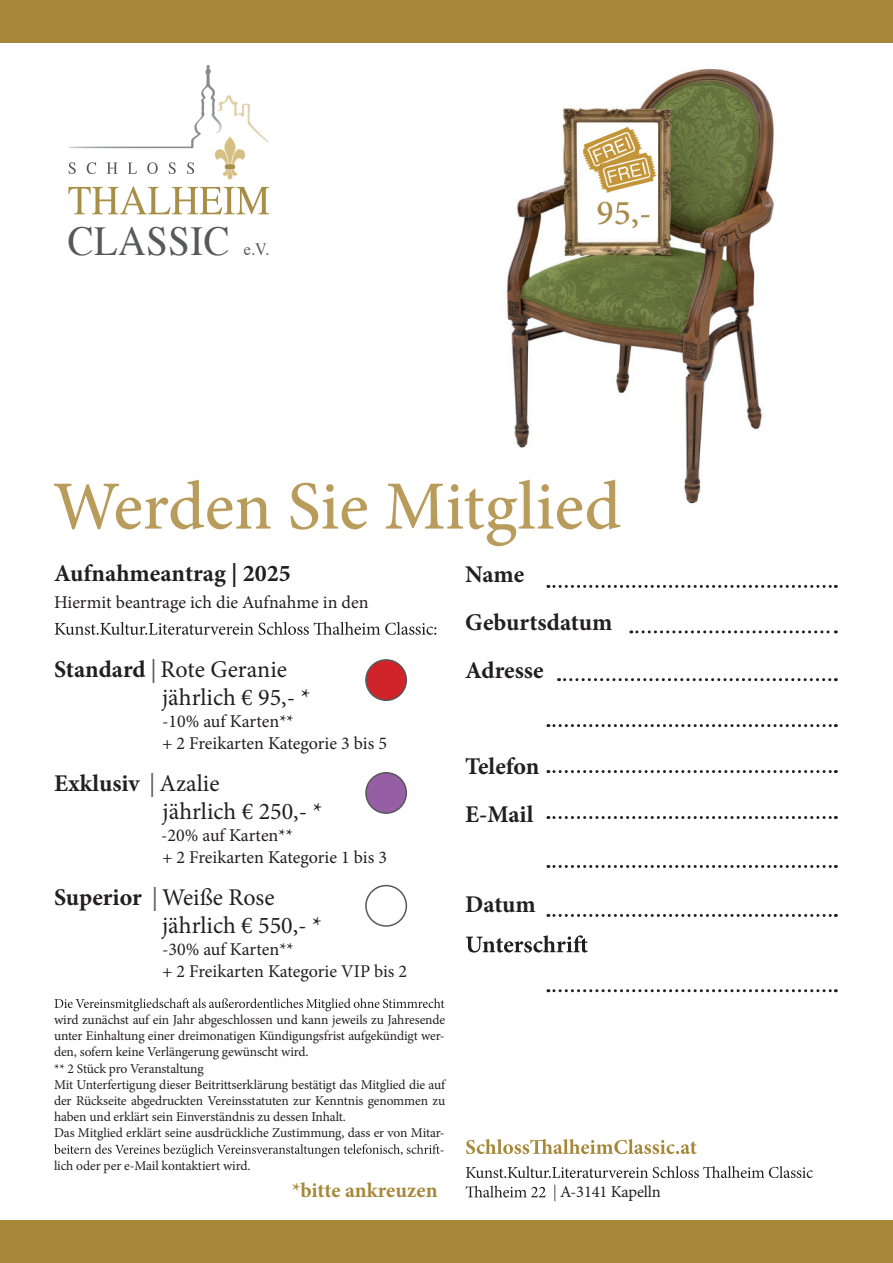
<style>
.page{position:relative;width:893px;height:1263px;background:#fff}
.page>*{position:absolute;margin:0;border:0;box-sizing:border-box;transform-origin:0 0}
.t1{font:500 69px "Minion Pro";color:#b99c5b}
.t2{font:41.1px "Times";letter-spacing:.015em;color:#57585a;scale:.94 1}
.t3{font:24px/28.8px "Minion Pro";color:#231f20}
.t4{font:700 24px/48px "Minion Pro";color:#231f20}
.t5{font:700 21px "Minion Pro";letter-spacing:-.005em;color:#a7883b}
.t6{font:18px/21.6px "Minion Pro";color:#231f20}
.t7{font:17.4px "Times";color:#57585a;scale:.94 1}
.t8{font:16.5px "Minion Pro";letter-spacing:-.01em;color:#231f20}
.t9{font:13.5px "Minion Pro";letter-spacing:-.01em;color:#231f20}
.s1{font-weight:700}
.s2{color:#57585a}
</style>
<div class="page">
<div style="left:0;top:0;width:893px;height:43px;background:#a7883b"></div>
<div style="left:0;top:1220px;width:893px;height:43px;background:#a7883b"></div>
<img style="left:69px;top:65px;width:200px;height:115px">
<svg style="left:68px;top:186px;width:201px;height:28px"></svg>
<svg style="left:68px;top:162px;width:126px;height:12px"></svg>
<img style="left:506px;top:69px;width:268px;height:435px">
<svg style="left:55px;top:622px;width:381px;height:13px"></svg>
<svg style="left:54px;top:998px;width:390px;height:13px"></svg>
<svg style="left:54px;top:1144px;width:386px;height:13px"></svg>
<svg style="left:466px;top:935px;width:122px;height:17px"></svg>
<div style="left:366px;top:660px;width:40px;height:40px;background:#d1232a;border-radius:50%"></div>
<div style="left:365px;top:659px;width:42px;height:42px;border:2px solid #57585a;border-radius:50%"></div>
<div style="left:366px;top:773px;width:40px;height:40px;background:#965fa5;border-radius:50%"></div>
<div style="left:365px;top:772px;width:42px;height:42px;border:2px solid #57585a;border-radius:50%"></div>
<div style="left:365px;top:885px;width:42px;height:42px;border:2px solid #57585a;border-radius:50%"></div>
<svg style="left:548px;top:585px;width:288px;height:3px"></svg>
<svg style="left:466px;top:1139px;width:231px;height:15px"></svg>
<svg style="left:466px;top:1166px;width:347px;height:12px"></svg>
<svg style="left:466px;top:1185px;width:80px;height:12px"></svg>
<svg style="left:631px;top:630px;width:205px;height:3px"></svg>
<svg style="left:559px;top:678px;width:277px;height:3px"></svg>
<svg style="left:548px;top:724px;width:288px;height:3px"></svg>
<svg style="left:548px;top:770px;width:288px;height:3px"></svg>
<svg style="left:548px;top:816px;width:288px;height:3px"></svg>
<svg style="left:548px;top:865px;width:288px;height:3px"></svg>
<svg style="left:548px;top:914px;width:288px;height:3px"></svg>
<svg style="left:548px;top:989px;width:288px;height:3px"></svg>
<img style="left:583px;top:125px;width:74px;height:113px">
<h2 class="t2" style="left:68px;top:202px;width:174px">CLASSIC</h2>
<p class="t7" style="left:244px;top:232px;width:28px">e.V.</p>
<h1 class="t1" style="left:53px;top:460px;width:570px">Werden Sie Mitglied</h1>
<h3 class="t4" style="left:54px;top:549px;width:238px">Aufnahmeantrag | 2025</h3>
<h3 class="t6" style="left:54px;top:591px;width:316px">Hiermit beantrage ich die Aufnahme in den</h3>
<h3 class="t4" style="left:465px;top:550px;width:149px">Name<br>Geburtsdatum<br>Adresse</h3>
<h3 class="t3" style="left:162px;top:655px;width:150px;text-indent:-108px"><span class="s1">Standard</span> <span class="s2">|</span> Rote Geranie jährlich € 95,- *</h3>
<h3 class="t6" style="left:162px;top:710px;width:226px">-10% auf Karten**<br>+ 2 Freikarten Kategorie 3 bis 5</h3>
<h3 class="t3" style="left:162px;top:769px;width:161px;text-indent:-108px"><span class="s1">Exklusiv</span> <span class="s2">|</span> Azalie<br>jährlich € 250,- *</h3>
<h3 class="t6" style="left:161px;top:824px;width:227px">-20% auf Karten**<br>+ 2 Freikarten Kategorie 1 bis 3</h3>
<h3 class="t3" style="left:162px;top:883px;width:161px;text-indent:-108px"><span class="s1">Superior</span> <span class="s2">|</span> Weiße Rose jährlich € 550,- *</h3>
<h3 class="t6" style="left:162px;top:938px;width:247px">-30% auf Karten**<br>+ 2 Freikarten Kategorie VIP bis 2</h3>
<p class="t9" style="left:54px;top:1011px;width:393px">wird zunächst auf ein Jahr abgeschlossen und kann jeweils zu Jahresende</p>
<p class="t9" style="left:54px;top:1027px;width:392px">unter Einhaltung einer dreimonatigen Kündigungsfrist aufgekündigt wer-</p>
<p class="t9" style="left:54px;top:1043px;width:256px">den, sofern keine Verlängerung gewünscht wird.</p>
<p class="t9" style="left:54px;top:1059px;width:151px">** 2 Stück pro Veranstaltung</p>
<p class="t9" style="left:54px;top:1075px;width:393px">Mit Unterfertigung dieser Beitrittserklärung bestätigt das Mitglied die auf</p>
<p class="t9" style="left:54px;top:1092px;width:393px">der Rückseite abgedruckten Vereinsstatuten zur Kenntnis genommen zu</p>
<p class="t9" style="left:54px;top:1108px;width:293px">haben und erklärt sein Einverständnis zu dessen Inhalt.</p>
<p class="t9" style="left:54px;top:1124px;width:392px">Das Mitglied erklärt seine ausdrückliche Zustimmung, dass er von Mitar-</p>
<p class="t9" style="left:440px;top:1140px;width:6px">-</p>
<p class="t9" style="left:54px;top:1156px;width:198px">lich oder per e-Mail kontaktiert wird.</p>
<h3 class="t4" style="left:465px;top:742px;width:76px">Telefon<br>E-Mail</h3>
<h3 class="t4" style="left:465px;top:880px;width:72px">Datum</h3>
<h3 class="t5" style="left:292px;top:1175px;width:147px">*bitte ankreuzen</h3>
<p class="t8" style="left:553px;top:1181px;width:110px"><span class="s2">|</span> A-3141 Kapelln</p>
</div>
